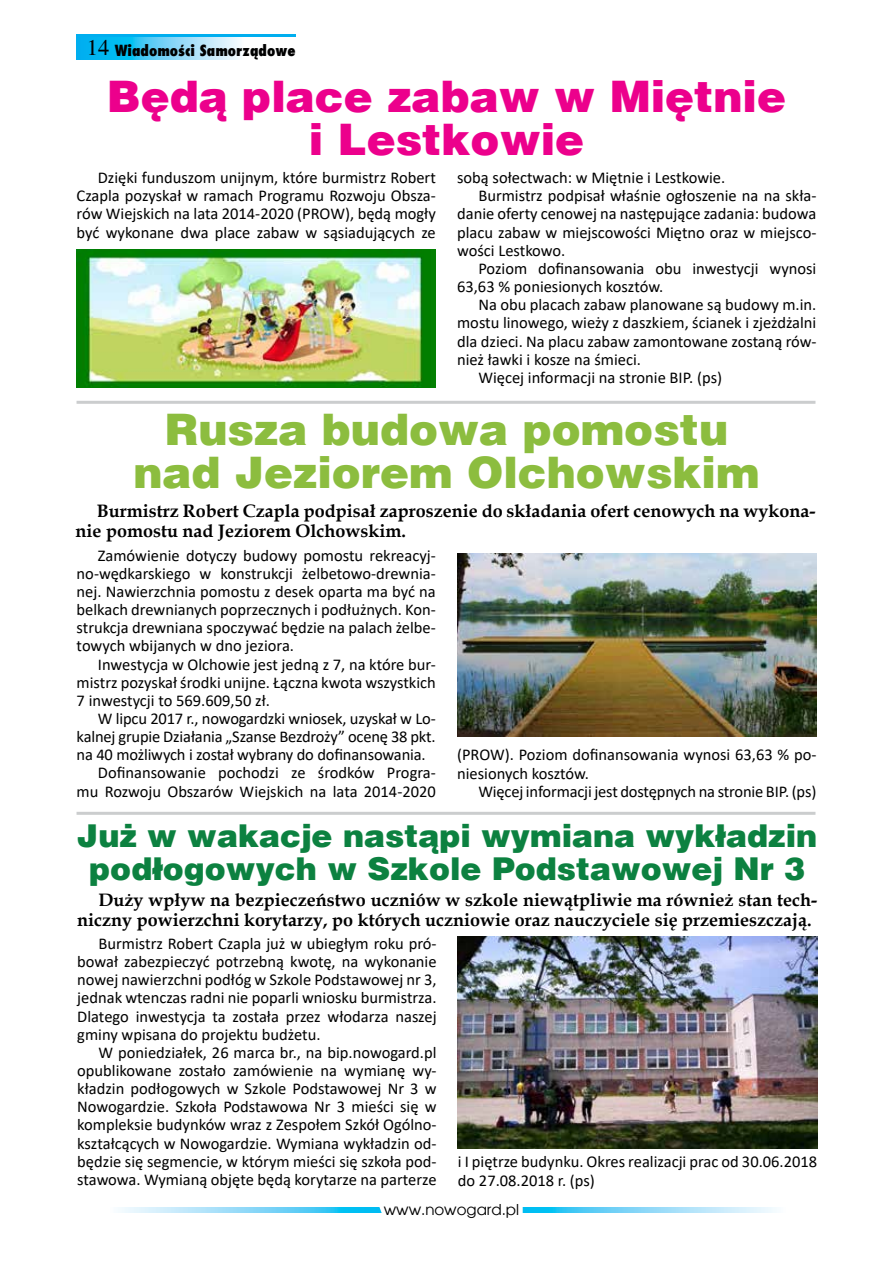
<style>
.page{position:relative;width:893px;height:1263px;background:#fff}
.page>*{position:absolute;margin:0;border:0;box-sizing:border-box;transform-origin:0 0}
.t1{font:900 43.5px/43.5px "Switzerland";color:#8cbd3f;text-align:center}
.t2{font:900 43.5px/43.5px "Switzerland";color:#ec008c;text-align:center}
.t3{font:900 31.5px/33px "Switzerland";color:#0c8140;text-align:center}
.t4{font:22.5px "Times";color:#000}
.t5{font:700 18px/19.8px "Book Antiqua";color:#000}
.t6{font:16.5px/18.1px "Calibri";color:#000;text-align:justify}
.t7{font:800 15px "Fujiyama";color:#000}
.t8{font:15px "Avalon";color:#000}
</style>
<div class="page">
<div style="left:77px;top:34px;width:219px;height:26px;background:#00aeef"></div>
<svg style="left:107px;top:37px;width:189px;height:23px;background:#a1e2f9"></svg>
<svg style="left:528px;top:1208px;width:248px;height:5px"></svg>
<svg style="left:120px;top:1208px;width:251px;height:5px"></svg>
<svg style="left:371px;top:1207px;width:157px;height:6px"></svg>
<hr style="left:77px;top:401px;width:738px;height:3px;background:#cbcdce">
<hr style="left:77px;top:812px;width:738px;height:3px;background:#cbcdce">
<img style="left:77px;top:249px;width:359px;height:139px">
<img style="left:457px;top:554px;width:359px;height:182px">
<img style="left:458px;top:936px;width:359px;height:212px">
<h3 class="t4" style="left:87px;top:35px;width:24px">14</h3>
<p class="t7" style="left:115px;top:40px;width:182px">Wiadomości Samorządowe</p>
<h1 class="t2" style="left:107px;top:76px;width:681px">Będą place zabaw w Miętnie i Lestkowie</h1>
<p class="t6" style="left:457px;top:168px;width:270px">sobą sołectwach: w Miętnie i Lestkowie.</p>
<p class="t6" style="left:478px;top:186px;width:340px">Burmistrz podpisał właśnie ogłoszenie na na skła-</p>
<p class="t6" style="left:457px;top:204px;width:361px">danie oferty cenowej na następujące zadania: budowa</p>
<p class="t6" style="left:457px;top:223px;width:361px">placu zabaw w miejscowości Miętno oraz w miejsco-</p>
<p class="t6" style="left:457px;top:241px;width:110px">wości Lestkowo.</p>
<p class="t6" style="left:478px;top:259px;width:340px">Poziom dofinansowania obu inwestycji wynosi</p>
<p class="t6" style="left:457px;top:277px;width:208px">63,63 % poniesionych kosztów.</p>
<p class="t6" style="left:478px;top:295px;width:340px">Na obu placach zabaw planowane są budowy m.in.</p>
<p class="t6" style="left:457px;top:313px;width:361px">mostu linowego, wieży z daszkiem, ścianek i zjeżdżalni</p>
<p class="t6" style="left:457px;top:332px;width:361px">dla dzieci. Na placu zabaw zamontowane zostaną rów-</p>
<p class="t6" style="left:457px;top:350px;width:185px">nież ławki i kosze na śmieci.</p>
<p class="t6" style="left:478px;top:368px;width:245px">Więcej informacji na stronie BIP. (ps)</p>
<p class="t6" style="left:77px;top:168px;width:361px;text-indent:21px">Dzięki funduszom unijnym, które burmistrz Robert Czapla pozyskał w ramach Programu Rozwoju Obsza&shy;rów Wiejskich na lata 2014-2020 (PROW), będą mogły być wykonane dwa place zabaw w sąsiadujących ze</p>
<h1 class="t1" style="left:133px;top:409px;width:628px">Rusza budowa pomostu nad Jeziorem Olchowskim</h1>
<p class="t5" style="left:76px;top:501px;width:741px;text-indent:21px">Burmistrz Robert Czapla podpisał zaproszenie do składania ofert cenowych na wykona&shy;nie pomostu nad Jeziorem Olchowskim.</p>
<p class="t6" style="left:77px;top:546px;width:361px;text-indent:21px">Zamówienie dotyczy budowy pomostu rekreacyj&shy;no-wędkarskiego w konstrukcji żelbetowo-drewnia&shy;nej. Nawierzchnia pomostu z desek oparta ma być na belkach drewnianych poprzecznych i podłużnych. Kon&shy;strukcja drewniana spoczywać będzie na palach żelbe&shy;towych wbijanych w dno jeziora.</p>
<p class="t6" style="left:77px;top:654px;width:361px;text-indent:21px">Inwestycja w Olchowie jest jedną z 7, na które bur&shy;mistrz pozyskał środki unijne. Łączna kwota wszystkich 7 inwestycji to 569.609,50 zł.</p>
<p class="t6" style="left:98px;top:709px;width:339px">W lipcu 2017 r., nowogardzki wniosek, uzyskał w Lo-</p>
<p class="t6" style="left:77px;top:727px;width:361px">kalnej grupie Działania „Szanse Bezdroży” ocenę 38 pkt.</p>
<p class="t6" style="left:77px;top:745px;width:351px">na 40 możliwych i został wybrany do dofinansowania.</p>
<p class="t6" style="left:98px;top:763px;width:339px">Dofinansowanie pochodzi ze środków Progra-</p>
<p class="t6" style="left:77px;top:782px;width:361px">mu Rozwoju Obszarów Wiejskich na lata 2014-2020</p>
<p class="t6" style="left:457px;top:745px;width:361px">(PROW). Poziom dofinansowania wynosi 63,63 % po&shy;niesionych kosztów.</p>
<p class="t6" style="left:478px;top:782px;width:339px">Więcej informacji jest dostępnych na stronie BIP. (ps)</p>
<h2 class="t3" style="left:77px;top:820px;width:741px">Już w wakacje nastąpi wymiana wykładzin podłogowych w Szkole Podstawowej Nr 3</h2>
<p class="t5" style="left:77px;top:890px;width:741px;text-indent:21px">Duży wpływ na bezpieczeństwo uczniów w szkole niewątpliwie ma również stan tech&shy;niczny powierzchni korytarzy, po których uczniowie oraz nauczyciele się przemieszczają.</p>
<p class="t6" style="left:77px;top:934px;width:361px;text-indent:21px">Burmistrz Robert Czapla już w ubiegłym roku pró&shy;bował zabezpieczyć potrzebną kwotę, na wykonanie nowej nawierzchni podłóg w Szkole Podstawowej nr 3, jednak wtenczas radni nie poparli wniosku burmistrza.<br>Dlatego inwestycja ta została przez włodarza naszej gminy wpisana do projektu budżetu.</p>
<p class="t6" style="left:77px;top:1043px;width:361px;text-indent:21px">W poniedziałek, 26 marca br., na bip.nowogard.pl opublikowane zostało zamówienie na wymianę wy&shy;kładzin podłogowych w Szkole Podstawowej Nr 3 w Nowogardzie. Szkoła Podstawowa Nr 3 mieści się w kompleksie budynków wraz z Zespołem Szkół Ogólno&shy;kształcących w Nowogardzie. Wymiana wykładzin od&shy;będzie się segmencie, w którym mieści się szkoła pod&shy;stawowa. Wymianą objęte będą korytarze na parterze</p>
<p class="t6" style="left:458px;top:1152px;width:361px">i I piętrze budynku. Okres realizacji prac od 30.06.2018 do 27.08.2018 r. (ps)</p>
<p class="t8" style="left:384px;top:1200px;width:137px">www.nowogard.pl</p>
</div>
